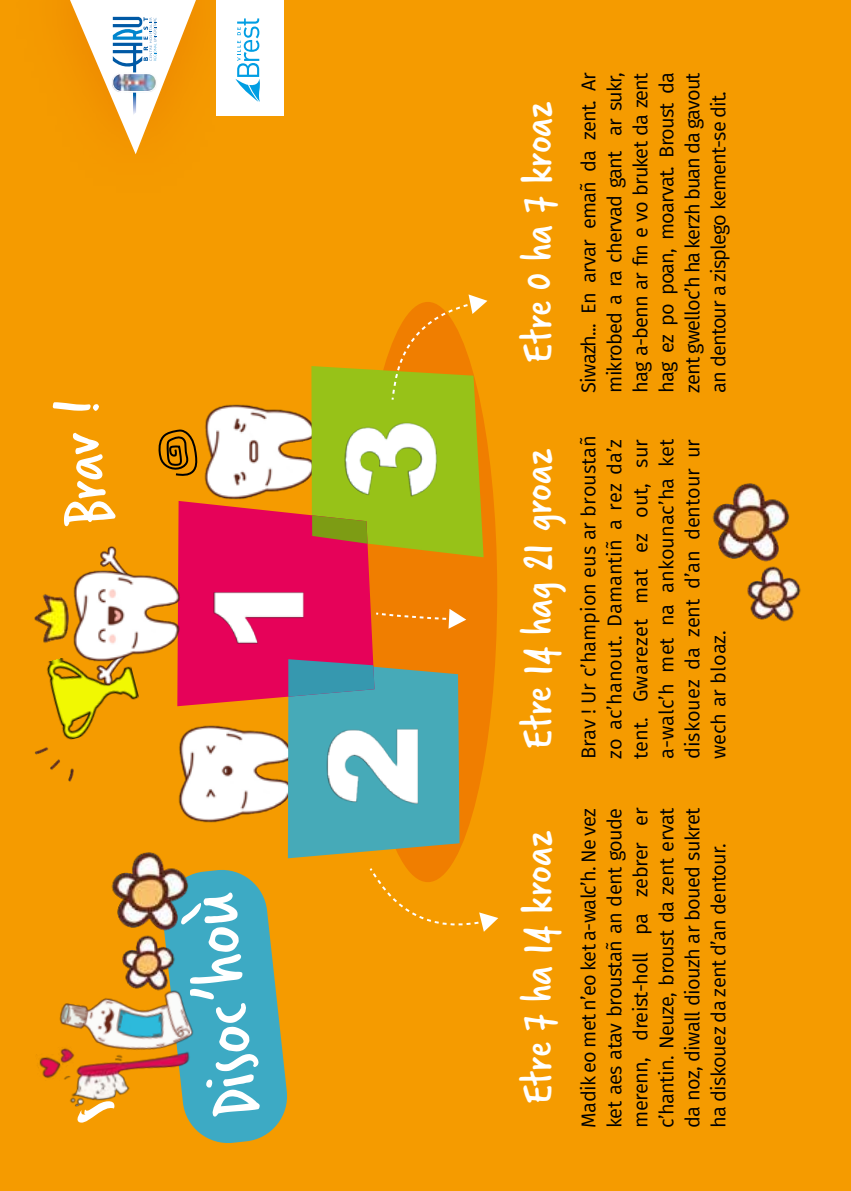
<style>
.page{position:relative;width:851px;height:1191px;background:#fff}
.page>*{position:absolute;margin:0;border:0;box-sizing:border-box;transform-origin:0 0}
.t1{font:79.6px "Verveine";color:#fff}
.t2{font:66px "Verveine";color:#fff}
.t3{font:46px "Verveine";color:#fff}
.t4{font:20px/26px "Fira Sans";letter-spacing:-.01em;color:#000;text-align:justify}
</style>
<div class="page">
<div style="left:0;top:0;width:850px;height:1191px;background:#f59b00"></div>
<svg style="left:182px;top:870px;width:105px;height:273px"></svg>
<img style="left:34px;top:594px;width:34px;height:47px">
<img style="left:35px;top:747px;width:39px;height:35px">
<svg style="left:70px;top:0;width:126px;height:154px"></svg>
<img style="left:43px;top:641px;width:96px;height:99px">
<div style="left:358px;top:302px;width:139px;height:580px;background:#f07e00;border-radius:50%"></div>
<img style="left:81px;top:546px;width:58px;height:142px">
<img style="left:68px;top:566px;width:89px;height:99px">
<svg style="left:369px;top:866px;width:129px;height:66px"></svg>
<svg style="left:157px;top:294px;width:330px;height:564px"></svg>
<img style="left:712px;top:483px;width:78px;height:76px">
<img style="left:747px;top:559px;width:54px;height:63px">
<img style="left:111px;top:841px;width:89px;height:107px">
<img style="left:111px;top:928px;width:71px;height:37px">
<img style="left:66px;top:1073px;width:134px;height:35px">
<img style="left:59px;top:965px;width:146px;height:108px">
<img style="left:36px;top:1054px;width:30px;height:26px">
<img style="left:57px;top:1044px;width:21px;height:24px">
<svg style="left:73px;top:1099px;width:44px;height:24px"></svg>
<div style="left:216px;top:0;width:67px;height:116px;background:#fff"></div>
<svg style="left:235px;top:18px;width:25px;height:84px"></svg>
<h2 class="t2" style="left:43px;top:531px;width:130px;rotate:-96deg">Brav !</h2>
<h1 class="t1" style="left:180px;top:1123px;width:226px;rotate:-96deg">Disoc’hoù</h1>
<h3 class="t3" style="left:505px;top:363px;width:263px;rotate:-90deg">Etre 0 ha 7 kroaz</h3>
<p class="t4" style="left:575px;top:392px;width:322px;rotate:-90deg">Siwazh... En arvar emañ da zent. Ar mikrobed a ra chervad gant ar sukr, hag a-benn ar fin e vo bruket da zent hag ez po poan, moarvat. Broust da zent gwelloc’h ha kerzh buan da gavout an dentour a zisplego kement-se dit.</p>
<h3 class="t3" style="left:505px;top:749px;width:301px;rotate:-90deg">Etre 14 hag 21 groaz</h3>
<p class="t4" style="left:575px;top:759px;width:325px;text-align:left;rotate:-90deg">Brav ! Ur c’hampion eus ar broustañ zo ac’hanout. Damantiñ a rez da’z tent. Gwarezet mat ez out, sur a-walc’h met na ankounac’ha ket diskouez da zent d’an dentour ur wech ar bloaz.</p>
<h3 class="t3" style="left:505px;top:1104px;width:275px;rotate:-90deg">Etre 7 ha 14 kroaz</h3>
<p class="t4" style="left:575px;top:1127px;width:322px;rotate:-90deg">Madik eo met n’eo ket a-walc’h. Ne vez ket aes atav broustañ an dent goude merenn, dreist-holl pa zebrer er c’hantin. Neuze, broust da zent ervat da noz, diwall diouzh ar boued sukret ha diskouez da zent d’an dentour.</p>
</div>
